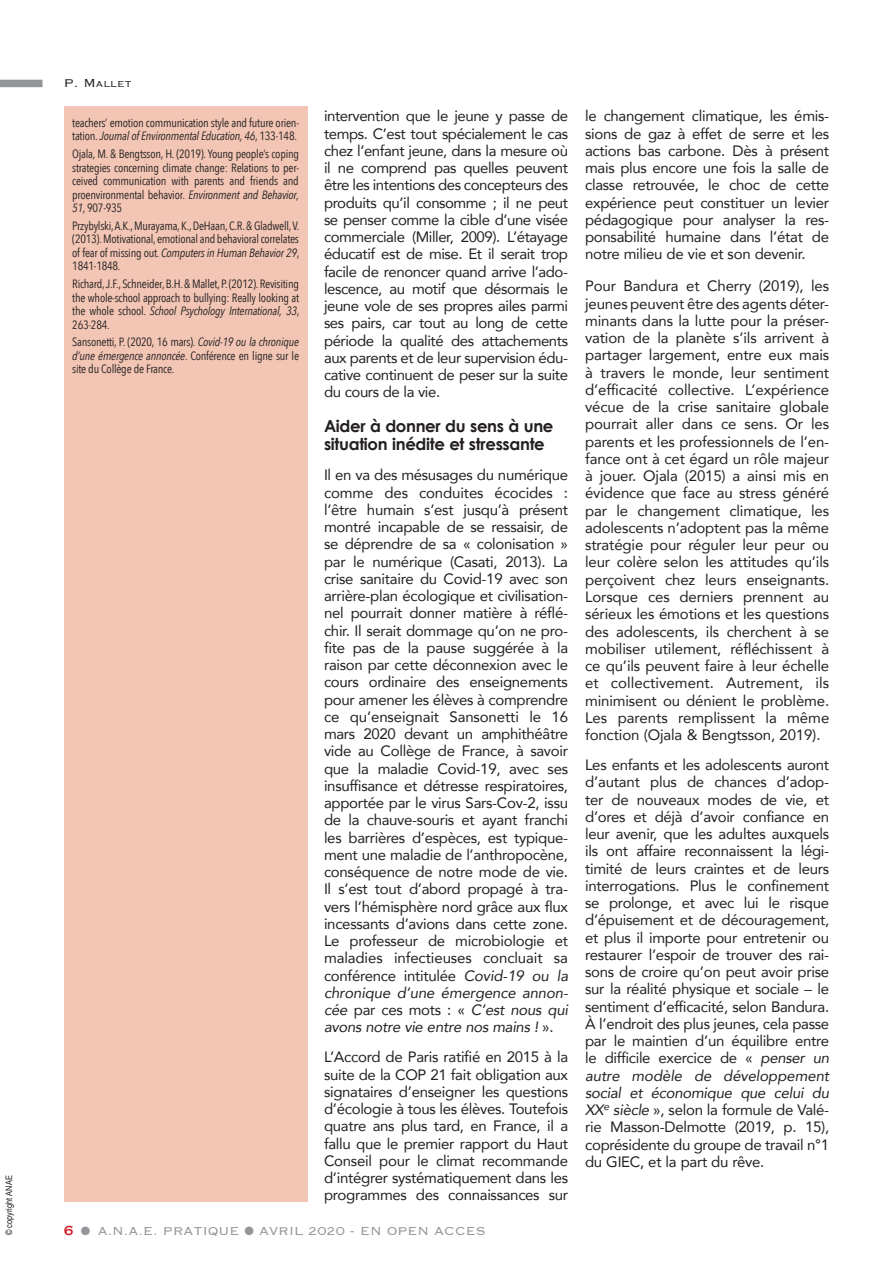
<style>
.page{position:relative;width:893px;height:1263px;background:#fff}
.page>*{position:absolute;margin:0;border:0;box-sizing:border-box;transform-origin:0 0}
.t1{font:700 16.5px/18px "Century Gothic";letter-spacing:-.02em;color:#231f20}
.t2{font:15px/17.2px "Avenir";letter-spacing:-.02em;color:#231f20;text-align:justify}
.t3{font:300 15px "Copperplate";color:#939598}
.t4{font:12px/13.5px "Avenir Next Condensed";letter-spacing:-.02em;color:#231f20;text-align:justify}
.t5{font:300 11.25px "Copperplate";color:#231f20}
.t6{font:9px "Arial Narrow";color:#231f20}
.s1{font-size:15px}
.s2{font-style:italic}
.s3{font-family:"Copperplate Gothic";font-weight:700;font-size:13.5px;color:#d02329}
</style>
<div class="page">
<div style="left:0;top:80px;width:43px;height:7px;background:#939598"></div>
<div style="left:64px;top:106px;width:244px;height:1095px;background:#f2c5b4"></div>
<p class="t6" style="left:2px;top:1235px;width:61px;rotate:-90deg">© copyright ANAE</p>
<p class="t5" style="left:64px;top:77px;width:69px"><span class="s1">P. M</span>allet</p>
<p class="t4" style="left:72px;top:115px;width:228px">teachers’ emotion communication style and future orien&shy;tation. <span class="s2">Journal of Environmental Education, 46</span>, 133-148.</p>
<p class="t4" style="left:72px;top:147px;width:228px">Ojala, M. &amp; Bengtsson, H. (2019). Young people’s coping strategies concerning climate change: Relations to per&shy;ceived communication with parents and friends and proenvironmental behavior. <span class="s2">Environment and Behavior, 51</span>, 907-935</p>
<p class="t4" style="left:72px;top:218px;width:229px">Przybylski, A.K., Murayama, K., DeHaan, C.R. &amp; Gladwell, V. (2013). Motivational, emotional and behavioral correlates of fear of missing out. <span class="s2">Computers in Human Behavior 29</span>, 1841-1848.</p>
<p class="t4" style="left:72px;top:277px;width:229px">Richard, J.F., Schneider, B.H. &amp; Mallet, P. (2012). Revisiting the whole-school approach to bullying: Really looking at the whole school. <span class="s2">School Psychology International, 33</span>, 263-284.</p>
<p class="t4" style="left:72px;top:335px;width:228px">Sansonetti, P. (2020, 16 mars). <span class="s2">Covid-19 ou la chronique d’une émergence annoncée</span>. Conférence en ligne sur le site du Collège de France.</p>
<p class="t2" style="left:324px;top:107px;width:246px">intervention que le jeune y passe de temps. C’est tout spécialement le cas chez l’enfant jeune, dans la mesure où il ne comprend pas quelles peuvent être les intentions des concepteurs des produits qu’il consomme ; il ne peut se penser comme la cible d’une visée commerciale (Miller, 2009). L’étayage éducatif est de mise. Et il serait trop facile de renoncer quand arrive l’ado&shy;lescence, au motif que désormais le jeune vole de ses propres ailes parmi ses pairs, car tout au long de cette période la qualité des attachements aux parents et de leur supervision édu&shy;cative continuent de peser sur la suite du cours de la vie.</p>
<p class="t1" style="left:324px;top:417px;width:231px">Aider à donner du sens à une situation inédite et stressante</p>
<p class="t2" style="left:324px;top:466px;width:246px">Il en va des mésusages du numérique comme des conduites écocides : l’être humain s’est jusqu’à présent montré incapable de se ressaisir, de se déprendre de sa « colonisation » par le numérique (Casati, 2013). La crise sanitaire du Covid-19 avec son arrière-plan écologique et civilisation&shy;nel pourrait donner matière à réflé&shy;chir. Il serait dommage qu’on ne pro&shy;fite pas de la pause suggérée à la raison par cette déconnexion avec le cours ordinaire des enseignements pour amener les élèves à comprendre ce qu’enseignait Sansonetti le 16 mars 2020 devant un amphithéâtre vide au Collège de France, à savoir que la maladie Covid-19, avec ses insuffisance et détresse respiratoires, apportée par le virus Sars-Cov-2, issu de la chauve-souris et ayant franchi les barrières d’espèces, est typique&shy;ment une maladie de l’anthropocène, conséquence de notre mode de vie.<br>Il s’est tout d’abord propagé à tra&shy;vers l’hémisphère nord grâce aux flux incessants d’avions dans cette zone.<br>Le professeur de microbiologie et maladies infectieuses concluait sa conférence intitulée <span class="s2">Covid-19 ou la chronique d’une émergence annon&shy;cée</span> par ces mots : « <span class="s2">C’est nous qui avons notre vie entre nos mains !</span> ».</p>
<p class="t2" style="left:324px;top:1048px;width:246px">L’Accord de Paris ratifié en 2015 à la suite de la COP 21 fait obligation aux signataires d’enseigner les questions d’écologie à tous les élèves. Toutefois quatre ans plus tard, en France, il a fallu que le premier rapport du Haut Conseil pour le climat recommande d’intégrer systématiquement dans les programmes des connaissances sur</p>
<p class="t3" style="left:64px;top:1221px;width:424px"><span class="s3">6</span> ● A.N.A.E. PRATIQUE ● AVRIL 2020 - EN OPEN ACCES</p>
<p class="t2" style="left:585px;top:107px;width:246px">le changement climatique, les émis&shy;sions de gaz à effet de serre et les actions bas carbone. Dès à présent mais plus encore une fois la salle de classe retrouvée, le choc de cette expérience peut constituer un levier pédagogique pour analyser la res&shy;ponsabilité humaine dans l’état de notre milieu de vie et son devenir.</p>
<p class="t2" style="left:585px;top:277px;width:246px">Pour Bandura et Cherry (2019), les jeunes peuvent être des agents déter&shy;minants dans la lutte pour la préser&shy;vation de la planète s’ils arrivent à partager largement, entre eux mais à travers le monde, leur sentiment d’efficacité collective. L’expérience vécue de la crise sanitaire globale pourrait aller dans ce sens. Or les parents et les professionnels de l’en&shy;fance ont à cet égard un rôle majeur à jouer. Ojala (2015) a ainsi mis en évidence que face au stress généré par le changement climatique, les adolescents n’adoptent pas la même stratégie pour réguler leur peur ou leur colère selon les attitudes qu’ils perçoivent chez leurs enseignants.<br>Lorsque ces derniers prennent au sérieux les émotions et les questions des adolescents, ils cherchent à se mobiliser utilement, réfléchissent à ce qu’ils peuvent faire à leur échelle et collectivement. Autrement, ils minimisent ou dénient le problème.<br>Les parents remplissent la même fonction (Ojala &amp; Bengtsson, 2019).</p>
<p class="t2" style="left:585px;top:756px;width:246px">Les enfants et les adolescents auront d’autant plus de chances d’adop&shy;ter de nouveaux modes de vie, et d’ores et déjà d’avoir confiance en leur avenir, que les adultes auxquels ils ont affaire reconnaissent la légi&shy;timité de leurs craintes et de leurs interrogations. Plus le confinement se prolonge, et avec lui le risque d’épuisement et de découragement, et plus il importe pour entretenir ou restaurer l’espoir de trouver des rai&shy;sons de croire qu’on peut avoir prise sur la réalité physique et sociale – le sentiment d’efficacité, selon Bandura.<br>À l’endroit des plus jeunes, cela passe par le maintien d’un équilibre entre le difficile exercice de « <span class="s2">penser un autre modèle de développement social et économique que celui du XX</span><sup>e</sup> <span class="s2">siècle</span> », selon la formule de Valé&shy;rie Masson-Delmotte (2019, p. 15), coprésidente du groupe de travail n°1 du GIEC, et la part du rêve.</p>
</div>
